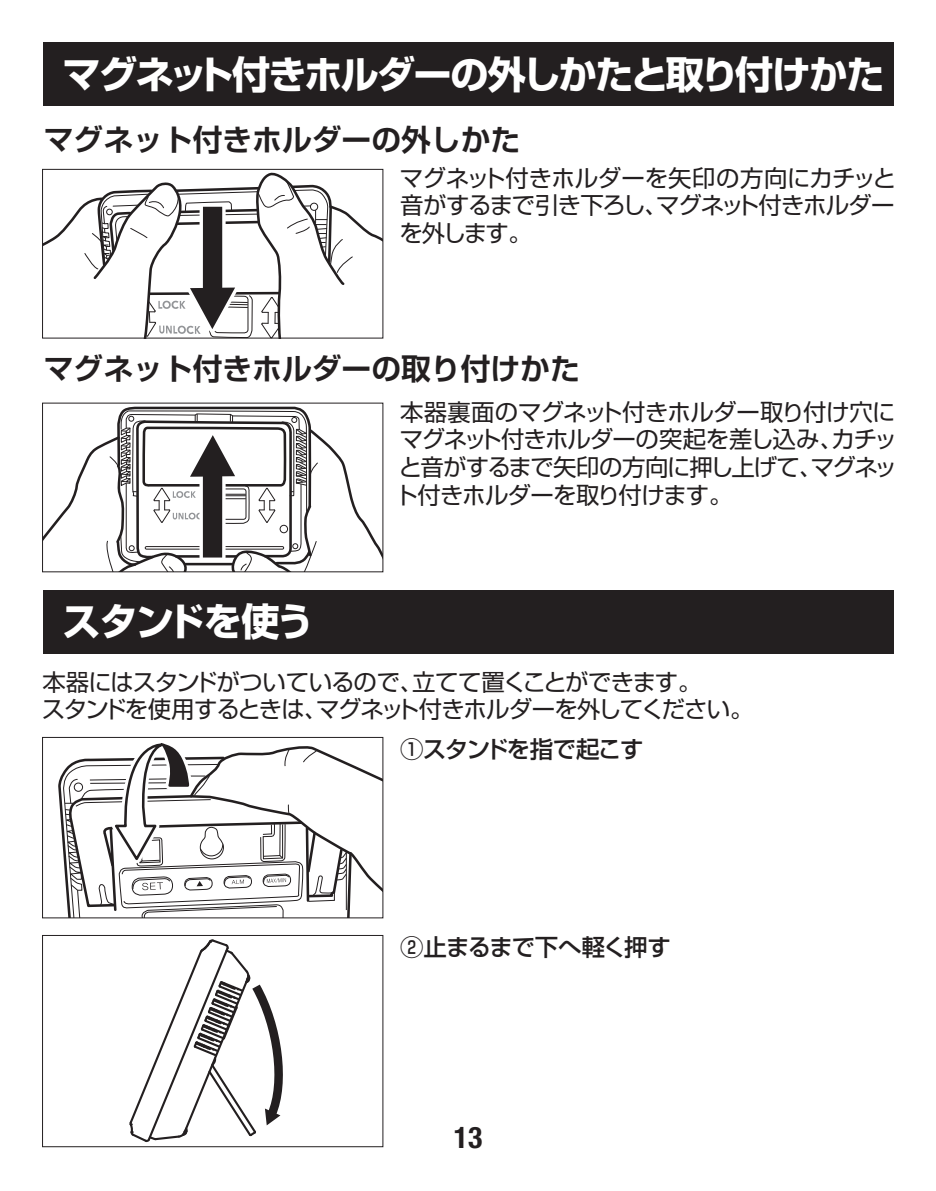
<style>
.page{position:relative;width:936px;height:1191px;background:#fff}
.page>*{position:absolute;margin:0;border:0;box-sizing:border-box;transform-origin:0 0}
.t1{font:700 38.4px "Shin Go Pro";letter-spacing:-.05em;color:#fff}
.t2{font:700 29.7px "Shin Go Pro De";color:#231f20}
.t3{font:700 condensed 29.7px "Helvetica Neue LT Std";color:#231f20}
.t4{font:23.4px/27.6px "Shin Go Pro";letter-spacing:-.045em;color:#231f20;text-align:justify}
.t5{font:500 23.4px "Shin Go Pro";letter-spacing:-.035em;color:#231f20}
</style>
<div class="page">
<div style="left:43px;top:43px;width:850px;height:63px;background:#231f20"></div>
<svg style="left:43px;top:169px;width:340px;height:170px"></svg>
<div style="left:42px;top:935px;width:341px;height:212px;border:1px solid #231f20"></div>
<div style="left:43px;top:590px;width:850px;height:63px;background:#231f20"></div>
<svg style="left:129px;top:939px;width:154px;height:204px"></svg>
<svg style="left:57px;top:736px;width:326px;height:182px"></svg>
<svg style="left:43px;top:403px;width:340px;height:169px"></svg>
<h1 class="t1" style="left:63px;top:44px;width:823px">マグネット付きホルダーの外しかたと取り付けかた</h1>
<p class="t2" style="left:44px;top:115px;width:478px">マグネット付きホルダーの外しかた</p>
<p class="t4" style="left:399px;top:161px;width:498px">マグネット付きホルダーを矢印の方向にカチッと音がするまで引き下ろし、マグネット付きホルダーを外します。</p>
<p class="t2" style="left:44px;top:344px;width:537px">マグネット付きホルダーの取り付けかた</p>
<p class="t4" style="left:395px;top:395px;width:504px">本器裏面のマグネット付きホルダー取り付け穴にマグネット付きホルダーの突起を差し込み、カチッと音がするまで矢印の方向に押し上げて、マグネット付きホルダーを取り付けます。</p>
<h1 class="t1" style="left:62px;top:591px;width:253px">スタンドを使う</h1>
<p class="t4" style="left:42px;top:665px;width:713px">本器にはスタンドがついているので、立てて置くことができます。<br>スタンドを使用するときは、マグネット付きホルダーを外してください。</p>
<p class="t5" style="left:400px;top:729px;width:245px">①スタンドを指で起こす</p>
<p class="t5" style="left:400px;top:927px;width:272px">②止まるまで下へ軽く押す</p>
<p class="t3" style="left:453px;top:1119px;width:30px">13</p>
</div>
